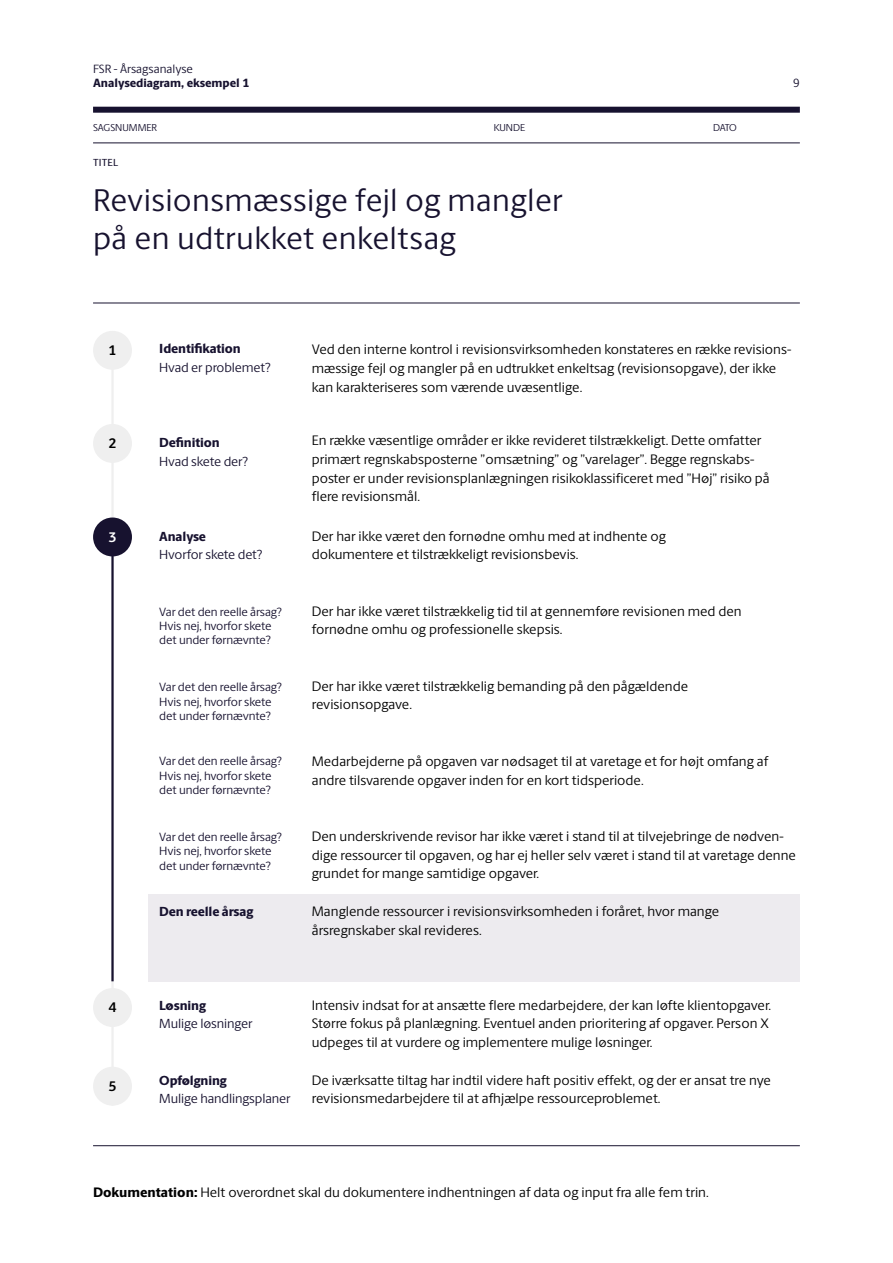
<style>
.page{position:relative;width:893px;height:1263px;background:#fff}
.page>*{position:absolute;margin:0;border:0;box-sizing:border-box;transform-origin:0 0}
.t1{font:31.5px/37.8px "Berling Sans";letter-spacing:.01em;color:#17122f}
.t2{font:700 13.95px "Berling Sans";color:#000}
.t3{font:700 13.95px "Berling Sans";color:#fff}
.t4{font:13.8px/18.8px "Berling Sans";color:#000}
.t5{font:13.2px "Berling Sans";letter-spacing:-.01em;color:#17122f}
.t6{font:800 13.2px "Berling Sans";letter-spacing:-.01em;color:#17122f}
.t7{font:12px/14.4px "Berling Sans";letter-spacing:-.01em;color:#17122f}
.t8{font:800 12px "Berling Sans";color:#17122f}
.t9{font:500 10.2px "Berling Sans";letter-spacing:.02em;color:#17122f}
.t10{font:10.05px "Berling Sans";color:#17122f}
.s1{font-weight:800}
</style>
<div class="page">
<div style="left:149px;top:894px;width:651px;height:87px;background:#edebef"></div>
<div style="left:93px;top:107px;width:707px;height:6px;background:#17122f"></div>
<hr style="left:111px;top:369px;width:3px;height:150px;background:#efefef">
<hr style="left:111px;top:930px;width:3px;height:176px;background:#efefef">
<hr style="left:111px;top:553px;width:3px;height:428px;background:#17122f">
<div style="left:93px;top:331px;width:39px;height:39px;background:#efefef;border-radius:50%"></div>
<div style="left:93px;top:424px;width:39px;height:39px;background:#efefef;border-radius:50%"></div>
<div style="left:93px;top:988px;width:39px;height:39px;background:#efefef;border-radius:50%"></div>
<div style="left:93px;top:1067px;width:39px;height:39px;background:#efefef;border-radius:50%"></div>
<div style="left:93px;top:517px;width:39px;height:39px;background:#17122f;border-radius:50%"></div>
<hr style="left:93px;top:143px;width:707px;height:1px;background:#17122f">
<hr style="left:93px;top:303px;width:707px;height:1px;background:#17122f">
<hr style="left:93px;top:1145px;width:707px;height:1px;background:#17122f">
<p class="t7" style="left:93px;top:61px;width:101px">FSR - Årsagsanalyse</p>
<p class="t8" style="left:93px;top:76px;width:158px">Analysediagram, eksempel 1</p>
<p class="t10" style="left:93px;top:121px;width:65px">SAGSNUMMER</p>
<p class="t9" style="left:93px;top:157px;width:27px">TITEL</p>
<p class="t10" style="left:494px;top:121px;width:33px">KUNDE</p>
<p class="t10" style="left:713px;top:121px;width:25px">DATO</p>
<h1 class="t1" style="left:93px;top:181px;width:471px">Revisionsmæssige fejl og mangler på en udtrukket enkeltsag</h1>
<p class="t7" style="left:793px;top:76px;width:8px">9</p>
<p class="t2" style="left:108px;top:342px;width:10px">1</p>
<p class="t6" style="left:159px;top:341px;width:83px">Identifikation</p>
<p class="t5" style="left:159px;top:359px;width:113px">Hvad er problemet?</p>
<p class="t4" style="left:312px;top:340px;width:481px">Ved den interne kontrol i revisionsvirksomheden konstateres en række revisions&shy;mæssige fejl og mangler på en udtrukket enkeltsag (revisionsopgave), der ikke kan karakteriseres som værende uvæsentlige.</p>
<p class="t2" style="left:108px;top:435px;width:10px">2</p>
<p class="t6" style="left:159px;top:434px;width:62px">Definition</p>
<p class="t5" style="left:159px;top:453px;width:90px">Hvad skete der?</p>
<p class="t4" style="left:312px;top:431px;width:459px">En række væsentlige områder er ikke revideret tilstrækkeligt. Dette omfatter primært regnskabsposterne ”omsætning” og ”varelager”. Begge regnskabs&shy;poster er under revisionsplanlægningen risikoklassificeret med ”Høj” risiko på flere revisionsmål.</p>
<p class="t3" style="left:108px;top:528px;width:10px">3</p>
<p class="t6" style="left:159px;top:528px;width:48px">Analyse</p>
<p class="t5" style="left:159px;top:547px;width:105px">Hvorfor skete det?</p>
<p class="t4" style="left:312px;top:526px;width:355px">Der har ikke været den fornødne omhu med at indhente og dokumentere et tilstrækkeligt revisionsbevis.</p>
<p class="t7" style="left:159px;top:604px;width:124px">Var det den reelle årsag?<br>Hvis nej, hvorfor skete det under førnævnte?</p>
<p class="t4" style="left:312px;top:601px;width:431px">Der har ikke været tilstrækkelig tid til at gennemføre revisionen med den fornødne omhu og professionelle skepsis.</p>
<p class="t7" style="left:159px;top:680px;width:124px">Var det den reelle årsag?<br>Hvis nej, hvorfor skete det under førnævnte?</p>
<p class="t4" style="left:312px;top:676px;width:378px">Der har ikke været tilstrækkelig bemanding på den pågældende revisionsopgave.</p>
<p class="t7" style="left:159px;top:754px;width:124px">Var det den reelle årsag?<br>Hvis nej, hvorfor skete det under førnævnte?</p>
<p class="t4" style="left:312px;top:751px;width:458px">Medarbejderne på opgaven var nødsaget til at varetage et for højt omfang af andre tilsvarende opgaver inden for en kort tidsperiode.</p>
<p class="t7" style="left:159px;top:829px;width:124px">Var det den reelle årsag?<br>Hvis nej, hvorfor skete det under førnævnte?</p>
<p class="t6" style="left:159px;top:903px;width:95px">Den reelle årsag</p>
<p class="t4" style="left:312px;top:826px;width:486px">Den underskrivende revisor har ikke været i stand til at tilvejebringe de nødven&shy;dige ressourcer til opgaven, og har ej heller selv været i stand til at varetage denne grundet for mange samtidige opgaver.</p>
<p class="t4" style="left:312px;top:901px;width:409px">Manglende ressourcer i revisionsvirksomheden i foråret, hvor mange årsregnskaber skal revideres.</p>
<p class="t2" style="left:108px;top:999px;width:10px">4</p>
<p class="t6" style="left:159px;top:997px;width:48px">Løsning</p>
<p class="t5" style="left:159px;top:1016px;width:95px">Mulige løsninger</p>
<p class="t4" style="left:312px;top:995px;width:461px">Intensiv indsat for at ansætte flere medarbejdere, der kan løfte klientopgaver.<br>Større fokus på planlægning. Eventuel anden prioritering af opgaver. Person X udpeges til at vurdere og implementere mulige løsninger.</p>
<p class="t2" style="left:108px;top:1077px;width:10px">5</p>
<p class="t6" style="left:159px;top:1072px;width:69px">Opfølgning</p>
<p class="t5" style="left:159px;top:1091px;width:133px">Mulige handlingsplaner</p>
<p class="t4" style="left:312px;top:1070px;width:461px">De iværksatte tiltag har indtil videre haft positiv effekt, og der er ansat tre nye revisionsmedarbejdere til at afhjælpe ressourceproblemet.</p>
<p class="t4" style="left:93px;top:1183px;width:617px"><span class="s1">Dokumentation:</span> Helt overordnet skal du dokumentere indhentningen af data og input fra alle fem trin.</p>
</div>
